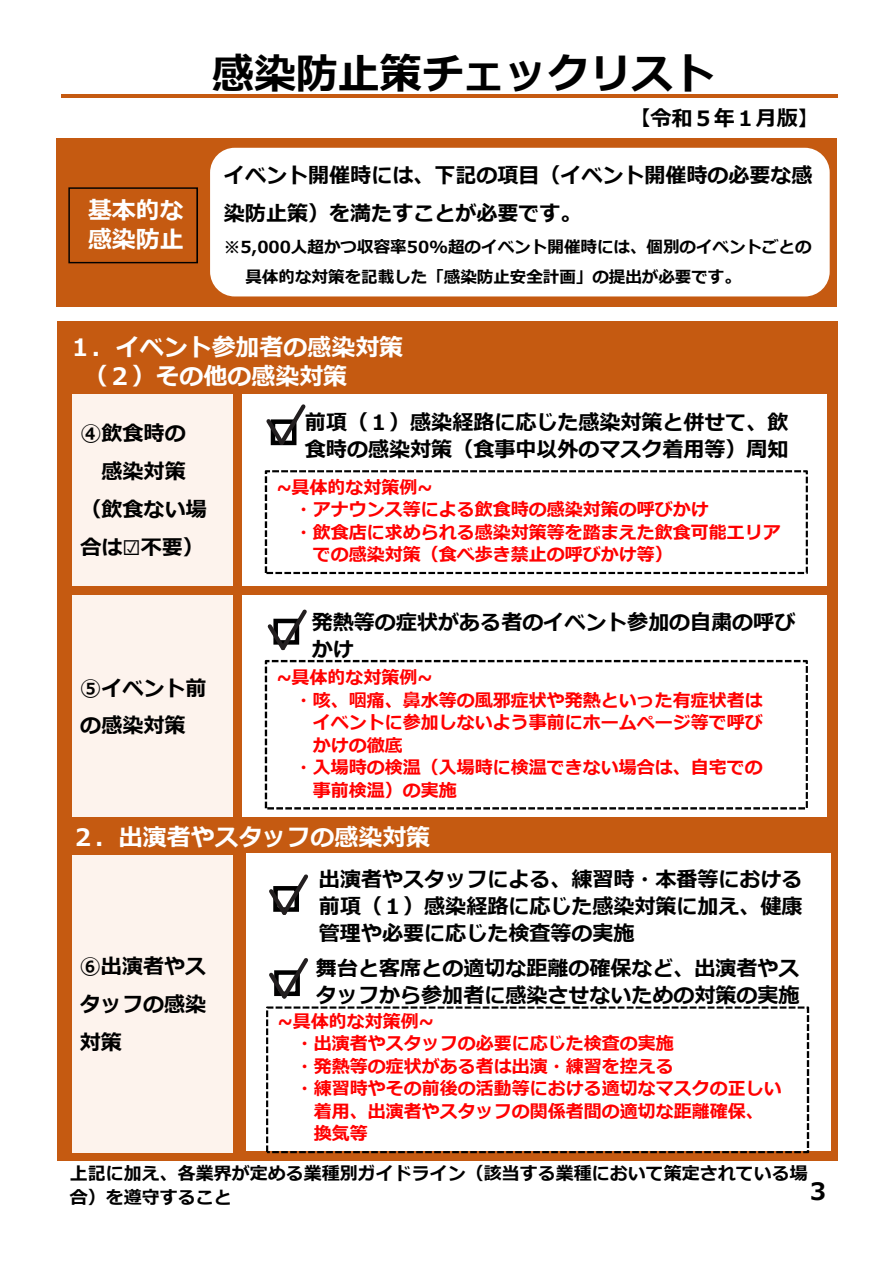
<style>
.page{position:relative;width:893px;height:1263px;background:#fff}
.page>*{position:absolute;margin:0;border:0;box-sizing:border-box;transform-origin:0 0}
.t1{font:700 42px "Meiryo";color:#000}
.t2{font:700 24px/28.8px "Meiryo";color:#fff}
.t3{font:700 24px "Meiryo";color:#000}
.t4{font:700 21px/27px "Meiryo";color:#000}
.t5{font:700 18px "Meiryo";color:#f00}
.t6{font:700 18px/24px "Meiryo";color:#000}
.t7{font:700 16.5px/29.7px "Meiryo";color:#000}
</style>
<div class="page">
<div style="left:58px;top:321px;width:780px;height:839px;background:#c55a11"></div>
<div style="left:56px;top:138px;width:781px;height:168px;background:#c55a11"></div>
<div style="left:210px;top:148px;width:620px;height:148px;background:#fff;border-radius:25px"></div>
<svg style="left:68px;top:187px;width:130px;height:76px"></svg>
<hr style="left:61px;top:94px;width:777px;height:4px;background:#c55a11">
<div style="left:242px;top:394px;width:584px;height:192px;background:#fff"></div>
<div style="left:72px;top:394px;width:161px;height:192px;background:#fdf3ed"></div>
<div style="left:242px;top:596px;width:585px;height:221px;background:#fff"></div>
<div style="left:72px;top:596px;width:161px;height:221px;background:#fdf3ed"></div>
<svg style="left:265px;top:470px;width:543px;height:104px"></svg>
<svg style="left:265px;top:660px;width:543px;height:149px"></svg>
<div style="left:247px;top:853px;width:584px;height:298px;background:#fff"></div>
<div style="left:72px;top:855px;width:160px;height:298px;background:#fdf3ed"></div>
<svg style="left:266px;top:1006px;width:543px;height:147px"></svg>
<svg style="left:266px;top:404px;width:40px;height:42px"></svg>
<svg style="left:269px;top:874px;width:40px;height:41px"></svg>
<svg style="left:269px;top:958px;width:39px;height:41px"></svg>
<svg style="left:267px;top:609px;width:40px;height:42px"></svg>
<h1 class="t1" style="left:212px;top:45px;width:505px">感染防止策チェックリスト</h1>
<h2 class="t2" style="left:88px;top:197px;width:97px">基本的な感染防止</h2>
<p class="t4" style="left:629px;top:106px;width:191px">【令和５年１月版】</p>
<p class="t4" style="left:224px;top:158px;width:590px;line-height:37.8px">イベント開催時には、下記の項目（イベント開催時の必要な感染防止策）を満たすことが必要です。</p>
<p class="t7" style="left:245px;top:233px;width:568px;text-indent:-21px">※5,000人超かつ収容率50%超のイベント開催時には、個別のイベントごとの具体的な対策を記載した「感染防止安全計画」の提出が必要です。</p>
<h2 class="t2" style="left:84px;top:334px;width:321px;text-indent:-16px">１．イベント参加者の感染対策（２）その他の感染対策</h2>
<p class="t4" style="left:80px;top:421px;width:107px">④飲食時の</p>
<p class="t4" style="left:102px;top:459px;width:86px">感染対策</p>
<p class="t4" style="left:80px;top:497px;width:128px">（飲食ない場</p>
<p class="t4" style="left:80px;top:535px;width:125px">合は☑不要）</p>
<p class="t4" style="left:80px;top:670px;width:128px;line-height:37.8px">⑤イベント前の感染対策</p>
<p class="t4" style="left:305px;top:409px;width:485px">前項（１）感染経路に応じた感染対策と併せて、飲食時の感染対策（食事中以外のマスク着用等）周知</p>
<p class="t5" style="left:277px;top:474px;width:157px">~具体的な対策例~</p>
<p class="t5" style="left:295px;top:497px;width:415px">・アナウンス等による飲食時の感染対策の呼びかけ</p>
<p class="t5" style="left:295px;top:519px;width:487px">・飲食店に求められる感染対策等を踏まえた飲食可能エリア</p>
<p class="t5" style="left:313px;top:542px;width:361px">での感染対策（食べ歩き禁止の呼びかけ等）</p>
<p class="t4" style="left:312px;top:610px;width:485px">発熱等の症状がある者のイベント参加の自粛の呼びかけ</p>
<p class="t5" style="left:277px;top:665px;width:157px">~具体的な対策例~</p>
<p class="t5" style="left:295px;top:687px;width:469px">・咳、咽痛、鼻水等の風邪症状や発熱といった有症状者は</p>
<p class="t5" style="left:313px;top:710px;width:451px">イベントに参加しないよう事前にホームページ等で呼び</p>
<p class="t5" style="left:313px;top:732px;width:91px">かけの徹底</p>
<p class="t5" style="left:295px;top:755px;width:469px">・入場時の検温（入場時に検温できない場合は、自宅での</p>
<p class="t5" style="left:313px;top:777px;width:145px">事前検温）の実施</p>
<h2 class="t2" style="left:71px;top:824px;width:361px">２．出演者やスタッフの感染対策</h2>
<p class="t4" style="left:80px;top:949px;width:128px;line-height:37.8px;text-align:justify">⑥出演者やスタッフの感染対策</p>
<p class="t4" style="left:319px;top:867px;width:485px;text-align:justify">出演者やスタッフによる、練習時・本番等における前項（１）感染経路に応じた感染対策に加え、健康管理や必要に応じた検査等の実施</p>
<p class="t4" style="left:316px;top:955px;width:485px">舞台と客席との適切な距離の確保など、出演者やスタッフから参加者に感染させないための対策の実施</p>
<p class="t5" style="left:278px;top:1009px;width:157px">~具体的な対策例~</p>
<p class="t5" style="left:296px;top:1031px;width:379px">・出演者やスタッフの必要に応じた検査の実施</p>
<p class="t5" style="left:296px;top:1054px;width:379px">・発熱等の症状がある者は出演・練習を控える</p>
<p class="t5" style="left:296px;top:1076px;width:487px">・練習時やその前後の活動等における適切なマスクの正しい</p>
<p class="t5" style="left:314px;top:1099px;width:451px">着用、出演者やスタッフの関係者間の適切な距離確保、</p>
<p class="t5" style="left:314px;top:1121px;width:55px">換気等</p>
<p class="t6" style="left:70px;top:1162px;width:739px">上記に加え、各業界が定める業種別ガイドライン（該当する業種において策定されている場合）を遵守すること</p>
<h2 class="t3" style="left:806px;top:1175px;width:25px">３</h2>
</div>
